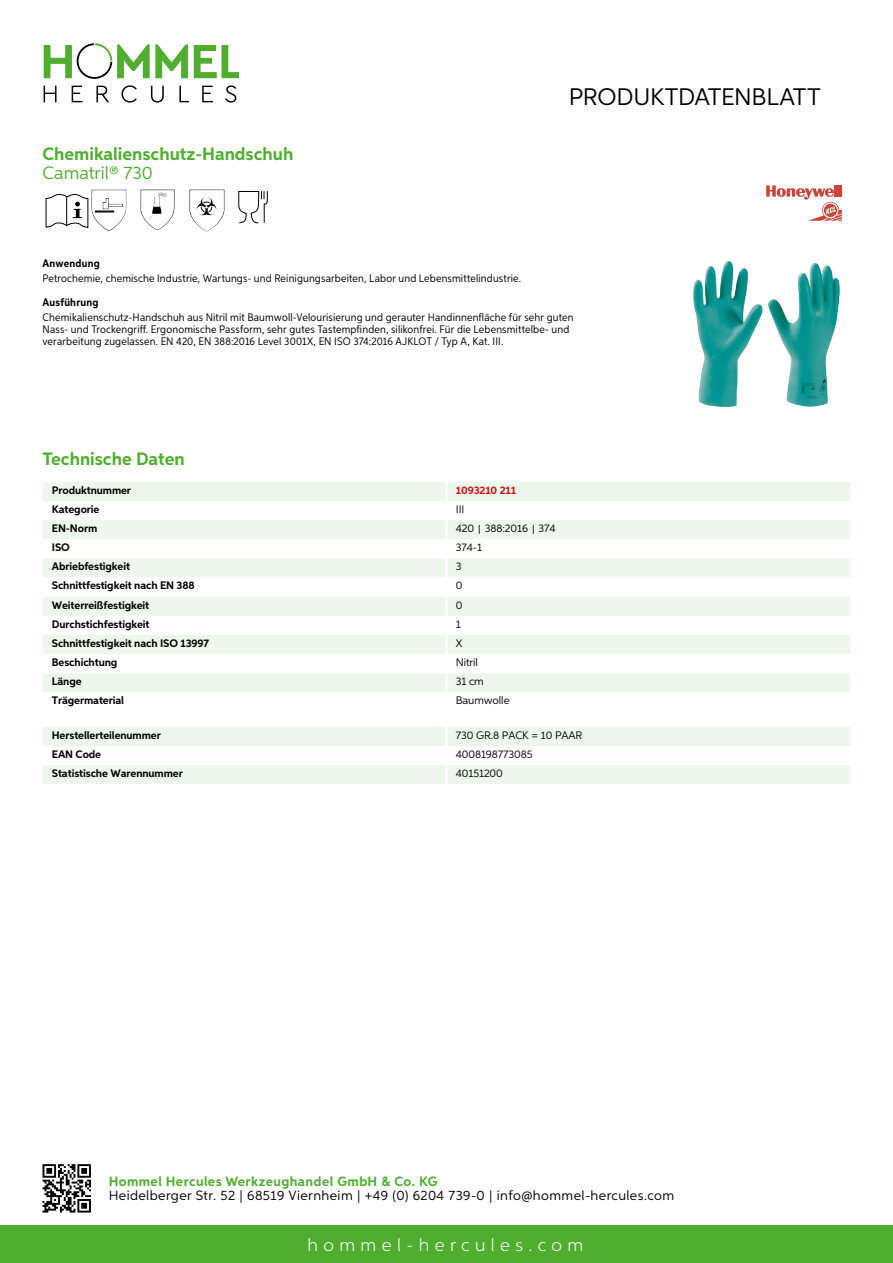
<style>
.page{position:relative;width:893px;height:1263px;background:#fff}
.page>*{position:absolute;margin:0;border:0;box-sizing:border-box;transform-origin:0 0}
.t1{font:24px "Aspira";letter-spacing:-.01em;color:#000}
.t2{font:700 18px "Aspira";color:#50ae2f}
.t3{font:300 18px "Aspira";letter-spacing:.3em;color:#fff}
.t4{font:18px "Aspira";color:#50ae2f}
.t5{font:13.5px "Aspira";letter-spacing:.03em;color:#000}
.t6{font:700 13.5px "Aspira";letter-spacing:.03em;color:#50ae2f}
.t7{font:10.95px/12px "Aspira Nar";letter-spacing:.015em;color:#000}
.t8{font:700 10.95px "Aspira";letter-spacing:-.01em;color:#000}
.t9{font:10.95px "Aspira";letter-spacing:-.01em;color:#000}
.t10{font:700 10.95px "Aspira Nar";letter-spacing:.02em;color:#000}
.t11{font:700 10.95px "Aspira";letter-spacing:-.01em;color:#cd1013}
.s1{font-family:"Wuerth Global";font-size:10.5px}
</style>
<div class="page">
<div style="left:0;top:1226px;width:893px;height:37px;background:#50ae2f"></div>
<svg style="left:43px;top:1164px;width:48px;height:48px"></svg>
<svg style="left:194px;top:45px;width:45px;height:33px"></svg>
<svg style="left:44px;top:43px;width:144px;height:36px"></svg>
<svg style="left:44px;top:86px;width:13px;height:16px"></svg>
<svg style="left:72px;top:86px;width:10px;height:16px"></svg>
<svg style="left:96px;top:86px;width:13px;height:16px"></svg>
<svg style="left:121px;top:85px;width:16px;height:18px"></svg>
<svg style="left:151px;top:86px;width:13px;height:17px"></svg>
<svg style="left:179px;top:86px;width:10px;height:16px"></svg>
<svg style="left:202px;top:86px;width:11px;height:16px"></svg>
<svg style="left:225px;top:85px;width:11px;height:18px"></svg>
<div style="left:43px;top:482px;width:807px;height:19px;background:#eef7eb"></div>
<svg style="left:43px;top:520px;width:807px;height:172px;fill:#eef7eb"></svg>
<hr style="left:445px;top:482px;width:3px;height:19px;background:#fff">
<hr style="left:445px;top:520px;width:3px;height:19px;background:#fff">
<hr style="left:445px;top:539px;width:3px;height:19px;background:#fff">
<hr style="left:445px;top:558px;width:3px;height:19px;background:#fff">
<hr style="left:445px;top:577px;width:3px;height:20px;background:#fff">
<hr style="left:445px;top:597px;width:3px;height:19px;background:#fff">
<hr style="left:445px;top:616px;width:3px;height:19px;background:#fff">
<hr style="left:445px;top:635px;width:3px;height:19px;background:#fff">
<hr style="left:445px;top:654px;width:3px;height:19px;background:#fff">
<hr style="left:445px;top:673px;width:3px;height:19px;background:#fff">
<svg style="left:43px;top:727px;width:807px;height:57px"></svg>
<hr style="left:445px;top:765px;width:3px;height:19px;background:#fff">
<svg style="left:46px;top:193px;width:42px;height:35px"></svg>
<img style="left:91px;top:189px;width:8px;height:35px">
<img style="left:140px;top:189px;width:24px;height:30px">
<img style="left:189px;top:189px;width:31px;height:28px">
<svg style="left:238px;top:191px;width:30px;height:33px"></svg>
<img style="left:693px;top:261px;width:147px;height:146px">
<svg style="left:766px;top:185px;width:76px;height:36px"></svg>
<h2 class="t2" style="left:43px;top:142px;width:252px">Chemikalienschutz-Handschuh</h2>
<h2 class="t4" style="left:43px;top:162px;width:112px">Camatril® 730</h2>
<h1 class="t1" style="left:569px;top:82px;width:253px">Produktdatenblatt</h1>
<p class="t10" style="left:43px;top:257px;width:59px">Anwendung</p>
<p class="t7" style="left:43px;top:273px;width:480px">Petrochemie, chemische Industrie, Wartungs- und Reinigungsarbeiten, Labor und Lebensmittelindustrie.</p>
<p class="t10" style="left:43px;top:295px;width:58px">Ausführung</p>
<p class="t7" style="left:43px;top:311px;width:532px">Chemikalienschutz-Handschuh aus Nitril mit Baumwoll-Velourisierung und gerauter Handinnenfläche für sehr guten<br>Nass- und Trockengriff. Ergonomische Passform, sehr gutes Tastempfinden, silikonfrei. Für die Lebensmittelbe- und verarbeitung zugelassen. EN 420, EN 388:2016 Level 3001X, EN ISO 374:2016 AJKLOT / Typ A, Kat. III.</p>
<h2 class="t2" style="left:43px;top:448px;width:144px">Technische Daten</h2>
<p class="t8" style="left:52px;top:483px;width:81px">Produktnummer</p>
<p class="t11" style="left:456px;top:483px;width:62px">1093210 211</p>
<p class="t8" style="left:52px;top:502px;width:49px">Kategorie</p>
<p class="t9" style="left:456px;top:502px;width:10px">III</p>
<p class="t8" style="left:52px;top:521px;width:47px">EN-Norm</p>
<p class="t9" style="left:456px;top:522px;width:101px">420 <span class="s1">|</span> 388:2016 <span class="s1">|</span> 374</p>
<p class="t8" style="left:52px;top:541px;width:19px">ISO</p>
<p class="t9" style="left:456px;top:541px;width:28px">374-1</p>
<p class="t8" style="left:52px;top:560px;width:80px">Abriebfestigkeit</p>
<p class="t9" style="left:456px;top:560px;width:7px">3</p>
<p class="t8" style="left:52px;top:579px;width:144px">Schnittfestigkeit nach EN 388</p>
<p class="t9" style="left:456px;top:579px;width:8px">0</p>
<p class="t8" style="left:52px;top:598px;width:99px">Weiterreißfestigkeit</p>
<p class="t9" style="left:456px;top:598px;width:8px">0</p>
<p class="t8" style="left:52px;top:617px;width:99px">Durchstichfestigkeit</p>
<p class="t9" style="left:456px;top:617px;width:7px">1</p>
<p class="t8" style="left:52px;top:636px;width:159px">Schnittfestigkeit nach ISO 13997</p>
<p class="t9" style="left:456px;top:636px;width:8px">X</p>
<p class="t8" style="left:52px;top:655px;width:67px">Beschichtung</p>
<p class="t9" style="left:456px;top:655px;width:24px">N itril</p>
<p class="t8" style="left:52px;top:675px;width:31px">Länge</p>
<p class="t9" style="left:456px;top:675px;width:29px">31 cm</p>
<p class="t8" style="left:52px;top:694px;width:74px">Trägermaterial</p>
<p class="t9" style="left:456px;top:694px;width:55px">Baumwolle</p>
<p class="t8" style="left:52px;top:728px;width:111px">Herstellerteilenummer</p>
<p class="t9" style="left:456px;top:728px;width:114px">730 GR.8 PACK = 10 PAAR</p>
<p class="t8" style="left:52px;top:747px;width:51px">EAN Code</p>
<p class="t9" style="left:456px;top:747px;width:78px">4008198773085</p>
<p class="t8" style="left:52px;top:766px;width:132px">Statistische Warennummer</p>
<p class="t9" style="left:456px;top:767px;width:49px">40151200</p>
<p class="t6" style="left:109px;top:1172px;width:330px">Hommel Hercules Werkzeughandel GmbH &amp; Co. KG</p>
<p class="t5" style="left:109px;top:1187px;width:567px">Heidelberger Str. 52 | 68519 Viernheim | +49 (0) 6204 739-0 | info@hommel-hercules.com</p>
<h2 class="t3" style="left:307px;top:1234px;width:277px">hommel-hercules.com</h2>
</div>
